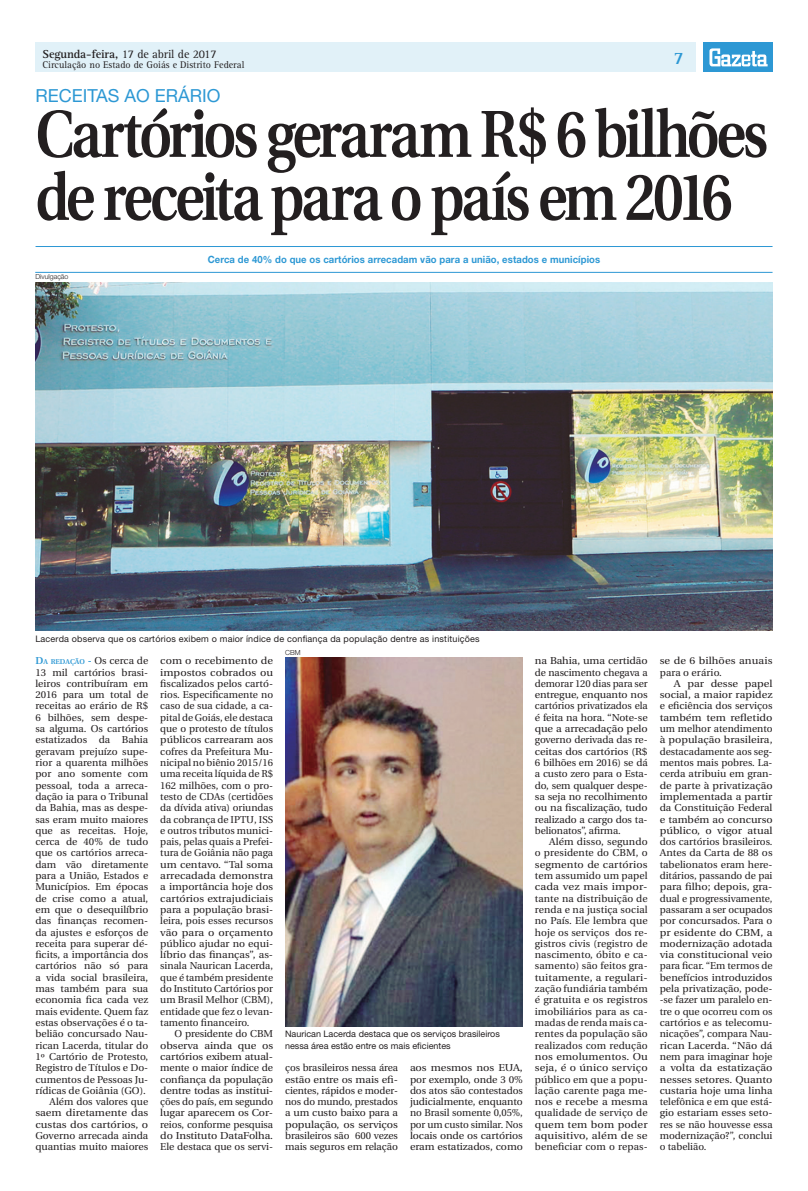
<style>
.page{position:relative;width:808px;height:1191px;background:#fff}
.page>*{position:absolute;margin:0;border:0;box-sizing:border-box;transform-origin:0 0}
.t1{font:600 66.3px/63px "Utopia";letter-spacing:-.055em;color:#231f20;scale:.85 1}
.t2{font:18px "Helvetica Neue";color:#2d98d4}
.t3{font:700 18px "Rotis Serif";color:#2d98d4}
.t4{font:12px "Rotis Serif";letter-spacing:-.01em;color:#231f20}
.t5{font:10px/11.3px "Utopia";color:#231f20;text-align:justify}
.t6{font:10px/11.3px "Utopia";color:#231f20;text-align:justify;scale:1.1 1}
.t7{font:10px/11.3px "Utopia";color:#231f20;text-align:justify;scale:1.09 1}
.t8{font:10px/11.3px "Utopia";color:#231f20;text-align:justify;scale:1.08 1}
.t9{font:700 10px "Helvetica Neue";letter-spacing:.01em;color:#2d98d4;scale:.95 1}
.t10{font:10px "Rotis Serif";color:#231f20}
.t11{font:9px "Helvetica Neue";letter-spacing:.02em;color:#231f20}
.t12{font:9px/11.3px "Helvetica Neue";color:#231f20}
.t13{font:300 7px "Helvetica Neue";color:#231f20}
.s1{font-weight:700}
.s2{font-weight:600;color:#2d98d4}
.s3{font-weight:600;font-size:7px;color:#2d98d4}
</style>
<div class="page">
<div style="left:35px;top:43px;width:661px;height:29px;background:#e1f1f8"></div>
<div style="left:703px;top:43px;width:69px;height:29px;background:#2d98d4"></div>
<svg style="left:709px;top:48px;width:59px;height:18px"></svg>
<hr style="left:35px;top:272px;width:737px;height:1px;background:#2d98d4">
<hr style="left:36px;top:246px;width:736px;height:1px;background:#2d98d4">
<img style="left:285px;top:657px;width:238px;height:369px">
<img style="left:35px;top:282px;width:737px;height:348px">
<p class="t4" style="left:43px;top:49px;width:176px"><span class="s1">Segunda-feira,</span> 17 de abril de 2017</p>
<p class="t10" style="left:43px;top:61px;width:203px">Circulação no Estado de Goiás e Distrito Federal</p>
<h2 class="t2" style="left:35px;top:89px;width:187px">RECEITAS AO ERÁRIO</h2>
<h2 class="t3" style="left:674px;top:52px;width:12px">7</h2>
<h1 class="t1" style="left:35px;top:109px;width:863px">Cartórios geraram R$ 6 bilhões de receita para o país em 2016</h1>
<p class="t13" style="left:35px;top:274px;width:35px">Divulgação</p>
<p class="t9" style="left:208px;top:255px;width:415px">Cerca de 40% do que os cartórios arrecadam vão para a união, estados e municípios</p>
<p class="t11" style="left:35px;top:635px;width:446px">Lacerda observa que os cartórios exibem o maior índice de confiança da população dentre as instituições</p>
<p class="t5" style="left:35px;top:656px;width:114px;text-align:right"><span class="s2">D</span><span class="s3">A REDAÇÃO</span> <span class="s2">-</span> Os cerca de<br>13 mil cartórios brasi&shy;leiros contribuíram em<br>2016 para um total de receitas ao erário de R$<br>6 bilhões, sem despe&shy;sa alguma. Os cartórios estatizados da Bahia geravam prejuízo supe&shy;rior a quarenta milhões por ano somente com pessoal, toda a arreca&shy;dação ia para o Tribunal da Bahia, mas as despe&shy;sas eram muito maiores que as receitas. Hoje, cerca de 40% de tudo que os cartórios arreca&shy;dam vão diretamente para a União, Estados e<br>Municípios. Em épocas de crise como a atual, em que o desequilíbrio das finanças recomen&shy;da ajustes e esforços de receita para superar dé&shy;ficits, a importância dos cartórios não só para a vida social brasileira, mas também para sua economia fica cada vez mais evidente. Quem faz estas observações é o ta&shy;belião concursado Nau&shy;rican Lacerda, titular do<br>1º Cartório de Protesto,<br>Registro de Títulos e Do&shy;cumentos de Pessoas Ju&shy;rídicas de Goiânia (GO).<br>Além dos valores que saem diretamente das custas dos cartórios, o<br>Governo arrecada ainda quantias muito maiores</p>
<p class="t7" style="left:160px;top:656px;width:105px">com o recebimento de impostos cobrados ou fiscalizados pelos cartó&shy;rios. Especificamente no caso de sua cidade, a ca&shy;pital de Goiás, ele destaca que o protesto de títulos públicos carrearam aos cofres da Prefeitura Mu&shy;nicipal no biênio 2015/16 uma receita líquida de R$ 162 milhões, com o pro&shy;testo de CDAs (certidões da dívida ativa) oriundas da cobrança de IPTU, ISS e outros tributos munici&shy;pais, pelas quais a Prefei&shy;tura de Goiânia não paga um centavo. “Tal soma arrecadada demonstra a importância hoje dos cartórios extrajudiciais para a população brasi&shy;leira, pois esses recursos vão para o orçamento público ajudar no equi&shy;líbrio das finanças”, as&shy;sinala Naurican Lacerda, que é também presidente do Instituto Cartórios por um Brasil Melhor (CBM), entidade que fez o levan&shy;tamento financeiro.</p>
<p class="t5" style="left:160px;top:1029px;width:114px;text-indent:14px">O presidente do CBM observa ainda que os cartórios exibem atual&shy;mente o maior índice de confiança da população dentre todas as institui&shy;ções do país, em segundo lugar aparecem os Cor&shy;reios, conforme pesquisa do Instituto DataFolha.<br>Ele destaca que os servi-</p>
<p class="t13" style="left:285px;top:649px;width:17px">CBM</p>
<p class="t12" style="left:285px;top:1029px;width:216px">Naurican Lacerda destaca que os serviços brasileiros nessa área estão entre os mais eficientes</p>
<p class="t5" style="left:285px;top:1063px;width:114px">ços brasileiros nessa área estão entre os mais efi&shy;cientes, rápidos e moder&shy;nos do mundo, prestados a um custo baixo para a população, os serviços brasileiros são 600 vezes mais seguros em relação</p>
<p class="t6" style="left:410px;top:1063px;width:104px">aos mesmos nos EUA, por exemplo, onde 3 0% dos atos são contestados judicialmente, enquanto no Brasil somente 0,05%, por um custo similar. Nos locais onde os cartórios eram estatizados, como</p>
<p class="t8" style="left:535px;top:656px;width:106px">na Bahia, uma certidão de nascimento chegava a demorar 120 dias para ser entregue, enquanto nos cartórios privatizados ela é feita na hora. “Note-se que a arrecadação pelo governo derivada das re&shy;ceitas dos cartórios (R$ 6 bilhões em 2016) se dá a custo zero para o Esta&shy;do, sem qualquer despe&shy;sa seja no recolhimento ou na fiscalização, tudo realizado a cargo dos ta&shy;belionatos”, afirma.</p>
<p class="t5" style="left:535px;top:837px;width:114px;text-indent:14px">Além disso, segundo o presidente do CBM, o segmento de cartórios tem assumido um papel cada vez mais impor&shy;tante na distribuição de renda e na justiça social no País. Ele lembra que hoje os serviços dos re&shy;gistros civis (registro de nascimento, óbito e ca&shy;samento) são feitos gra&shy;tuitamente, a regulari&shy;zação fundiária também é gratuita e os registros imobiliários para as ca&shy;madas de renda mais ca&shy;rentes da população são realizados com redução nos emolumentos. Ou seja, é o único serviço público em que a popu&shy;lação carente paga me&shy;nos e recebe a mesma qualidade de serviço de quem tem bom poder aquisitivo, além de se beneficiar com o repas-</p>
<p class="t6" style="left:660px;top:656px;width:104px">se de 6 bilhões anuais para o erário.</p>
<p class="t6" style="left:660px;top:678px;width:104px;text-indent:14px">A par desse papel social, a maior rapidez e eficiência dos serviços também tem refletido um melhor atendimento à população brasileira, destacadamente aos seg&shy;mentos mais pobres. La&shy;cerda atribuiu em gran&shy;de parte à privatização implementada a partir da Constituição Federal e também ao concurso público, o vigor atual dos cartórios brasileiros.<br>Antes da Carta de 88 os tabelionatos eram here&shy;ditários, passando de pai para filho; depois, gra&shy;dual e progressivamente, passaram a ser ocupados por concursados. Para o pr esidente do CBM, a modernização adotada via constitucional veio para ficar. “Em termos de benefícios introduzidos pela privatização, pode--se fazer um paralelo en&shy;tre o que ocorreu com os cartórios e as telecomu&shy;nicações”, compara Nau&shy;rican Lacerda. “Não dá nem para imaginar hoje a volta da estatização nesses setores. Quanto custaria hoje uma linha telefônica e em que está&shy;gio estariam esses seto&shy;res se não houvesse essa modernização?”, conclui o tabelião.</p>
</div>
